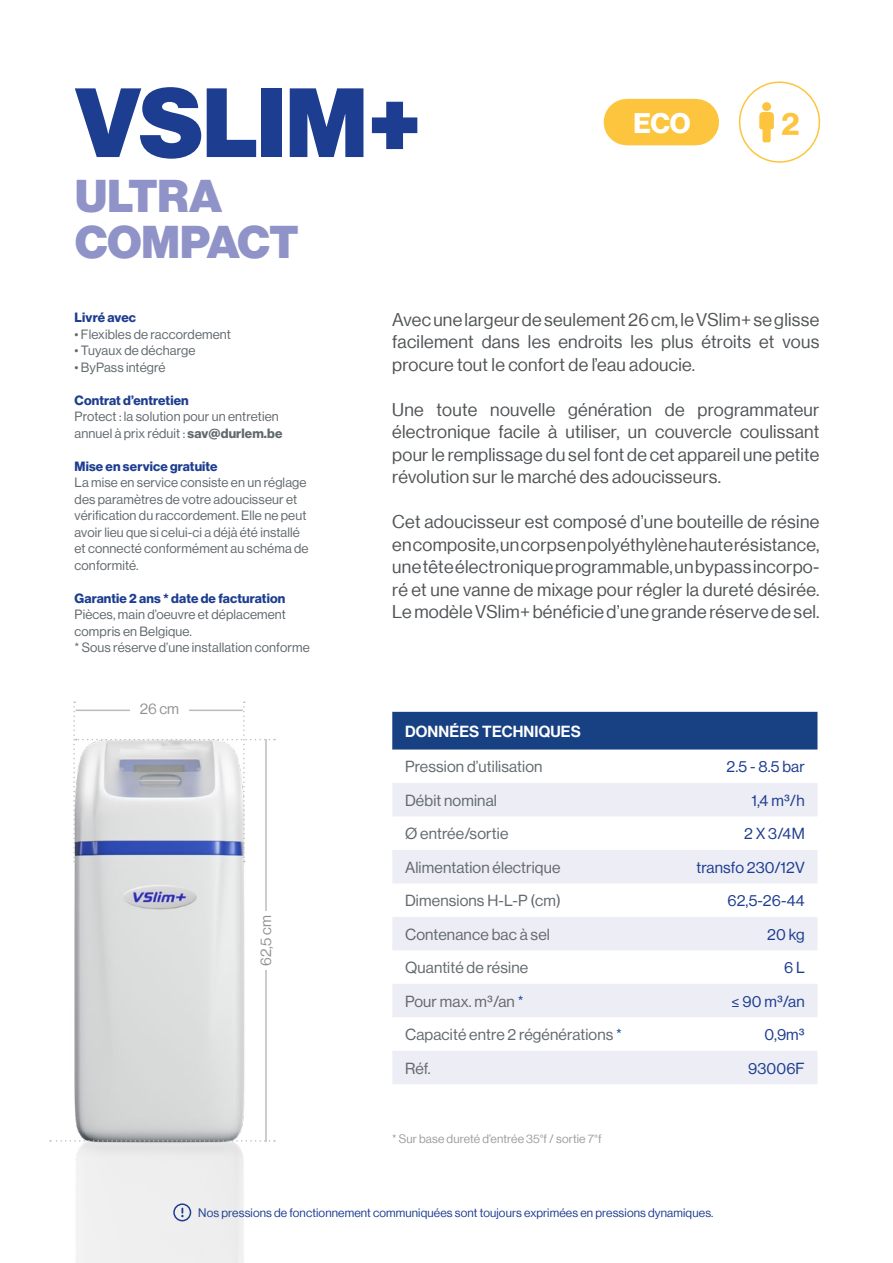
<style>
.page{position:relative;width:893px;height:1263px;background:#fff}
.page>*{position:absolute;margin:0;border:0;box-sizing:border-box;transform-origin:0 0}
.t1{font:96px "N Haas Grotesk DS Pro 95 Blk";color:#1d3d90}
.t2{font:45px/45px "N Haas Grotesk DS Pro 95 Blk";color:#9093c8}
.t3{font:30.3px "N Haas Grotesk TXW02 75 Bd";color:#fdc53d}
.t4{font:27.75px "N Haas Grotesk DS Pro 75 Bd";color:#fff}
.t5{font:18px/22.5px "N Haas Grotesk DSW02 55 Rg";letter-spacing:.015em;color:#505456;text-align:justify}
.t6{font:15.75px "N Haas Grotesk DS Pro 55 Rg";letter-spacing:.01em;color:#626a6e}
.t7{font:15.75px "N Haas Grotesk DS Pro 55 Rg";letter-spacing:.01em;color:#1d3d90}
.t8{font:15.75px "N Haas Grotesk DS Pro 65 Md";letter-spacing:.01em;color:#fff}
.t9{font:15px "N Haas Grotesk DSW02 55 Rg";letter-spacing:.005em;color:#929292}
.t10{font:13.2px/16.5px "N Haas Grotesk DS Pro 55 Rg";letter-spacing:.01em;color:#626a6e}
.t11{font:13.2px "N Haas Grotesk DS Pro 75 Bd";letter-spacing:.01em;color:#1d3d90}
.t12{font:12px "N Haas Grotesk DSW02 55 Rg";letter-spacing:.01em;color:#1d3d90}
.t13{font:12px "N Haas Grotesk DSW02 55 Rg";letter-spacing:.01em;color:#9d9d9c}
.s1{font-family:"N Haas Grotesk DS Pro 75 Bd"}
.s2{color:#194f9e}
</style>
<div class="page">
<img style="left:49px;top:739px;width:227px;height:524px">
<div style="left:392px;top:712px;width:425px;height:37px;background:#184184"></div>
<svg style="left:392px;top:783px;width:425px;height:301px;fill:#ededf6"></svg>
<div style="left:739px;top:81px;width:81px;height:82px;border:2px solid #fdc53d;border-radius:50%"></div>
<svg style="left:759px;top:112px;width:15px;height:30px"></svg>
<div style="left:762px;top:102px;width:9px;height:9px;background:#fdc53d;border-radius:50%"></div>
<div style="left:627px;top:99px;width:69px;height:46px;background:#fdc53d"></div>
<svg style="left:73px;top:701px;width:202px;height:161px"></svg>
<svg style="left:50px;top:1140px;width:225px;height:2px"></svg>
<hr style="left:76px;top:709px;width:167px;height:2px;background:#bcbcbc">
<div style="left:130px;top:696px;width:59px;height:25px;background:#fff"></div>
<hr style="left:265px;top:739px;width:2px;height:403px;background:#bcbcbc">
<div style="left:253px;top:911px;width:25px;height:59px;background:#fff"></div>
<svg style="left:181px;top:1207px;width:3px;height:10px"></svg>
<div style="left:173px;top:1203px;width:18px;height:18px;border:2px solid #1d3d90;border-radius:50%"></div>
<h1 class="t1" style="left:75px;top:67px;width:348px">VSLIM+</h1>
<h2 class="t2" style="left:75px;top:175px;width:225px">ULTRA<br>COMPACT</h2>
<h3 class="t4" style="left:633px;top:107px;width:59px">ECO</h3>
<h3 class="t3" style="left:781px;top:105px;width:20px">2</h3>
<p class="t11" style="left:75px;top:310px;width:63px">Livré avec</p>
<p class="t10" style="left:75px;top:326px;width:158px">• Flexibles de raccordement</p>
<p class="t10" style="left:75px;top:342px;width:122px">• Tuyaux de décharge</p>
<p class="t10" style="left:75px;top:359px;width:93px">• ByPass intégré</p>
<p class="t11" style="left:75px;top:392px;width:116px">Contrat d’entretien</p>
<p class="t10" style="left:75px;top:408px;width:209px">Protect : la solution pour un entretien annuel à prix réduit : <span class="s1">sav@durlem.be</span></p>
<p class="t11" style="left:75px;top:458px;width:145px">Mise en service gratuite</p>
<p class="t10" style="left:75px;top:474px;width:236px">La mise en service consiste en un réglage des paramètres de votre adoucisseur et vérification du raccordement. Elle ne peut avoir lieu que si celui-ci a déjà été installé et connecté conformément au schéma de conformité.</p>
<p class="t11" style="left:75px;top:590px;width:212px">Garantie 2 ans * date de facturation</p>
<p class="t10" style="left:75px;top:606px;width:237px">Pièces, main d’oeuvre et déplacement compris en Belgique.<br>* Sous réserve d’une installation conforme</p>
<p class="t9" style="left:140px;top:700px;width:41px">26 cm</p>
<p class="t9" style="left:257px;top:966px;width:52px;rotate:-90deg">62,5 cm</p>
<p class="t5" style="left:392px;top:308px;width:429px">Avec une largeur de seulement 26 cm, le VSlim+ se glisse facilement dans les endroits les plus étroits et vous procure tout le confort de l’eau adoucie.</p>
<p class="t5" style="left:392px;top:398px;width:429px">Une toute nouvelle génération de programmateur électronique facile à utiliser, un couvercle coulissant pour le remplissage du sel font de cet appareil une petite révolution sur le marché des adoucisseurs.</p>
<p class="t5" style="left:392px;top:511px;width:429px">Cet adoucisseur est composé d’une bouteille de résine en composite, un corps en polyéthylène haute résistance, une tête électronique programmable, un bypass incorpo&shy;ré et une vanne de mixage pour régler la dureté désirée.<br>Le modèle VSlim+ bénéficie d’une grande réserve de sel.</p>
<p class="t8" style="left:405px;top:722px;width:177px">DONNÉES TECHNIQUES</p>
<p class="t6" style="left:405px;top:758px;width:139px">Pression d’utilisation</p>
<p class="t7" style="left:727px;top:758px;width:80px">2.5 - 8.5 bar</p>
<p class="t6" style="left:405px;top:791px;width:94px">Débit nominal</p>
<p class="t7" style="left:751px;top:791px;width:55px">1,4 m³/h</p>
<p class="t6" style="left:405px;top:825px;width:105px">Ø entrée/sortie</p>
<p class="t7" style="left:744px;top:825px;width:62px">2 X 3/4M</p>
<p class="t6" style="left:405px;top:858px;width:157px">Alimentation électrique</p>
<p class="t7" style="left:696px;top:858px;width:110px">transfo 230/12V</p>
<p class="t6" style="left:405px;top:892px;width:157px">Dimensions H-L-P (cm)</p>
<p class="t7" style="left:727px;top:892px;width:79px">62,5-26-44</p>
<p class="t6" style="left:405px;top:925px;width:146px">Contenance bac à sel</p>
<p class="t7" style="left:767px;top:925px;width:39px">20 kg</p>
<p class="t6" style="left:405px;top:959px;width:125px">Quantité de résine</p>
<p class="t7" style="left:784px;top:959px;width:22px">6 L</p>
<p class="t6" style="left:405px;top:992px;width:120px">Pour max. m³/an <span class="s2">*</span></p>
<p class="t7" style="left:732px;top:992px;width:75px">≤ 90 m³/an</p>
<p class="t6" style="left:405px;top:1026px;width:219px">Capacité entre 2 régénérations <span class="s2">*</span></p>
<p class="t7" style="left:765px;top:1026px;width:42px">0,9m³</p>
<p class="t6" style="left:405px;top:1059px;width:27px">Réf.</p>
<p class="t7" style="left:748px;top:1059px;width:58px">93006F</p>
<p class="t13" style="left:392px;top:1132px;width:211px">* Sur base dureté d’entrée 35°f / sortie 7°f</p>
<p class="t12" style="left:198px;top:1206px;width:517px">Nos pressions de fonctionnement communiquées sont toujours exprimées en pressions dynamiques.</p>
</div>
